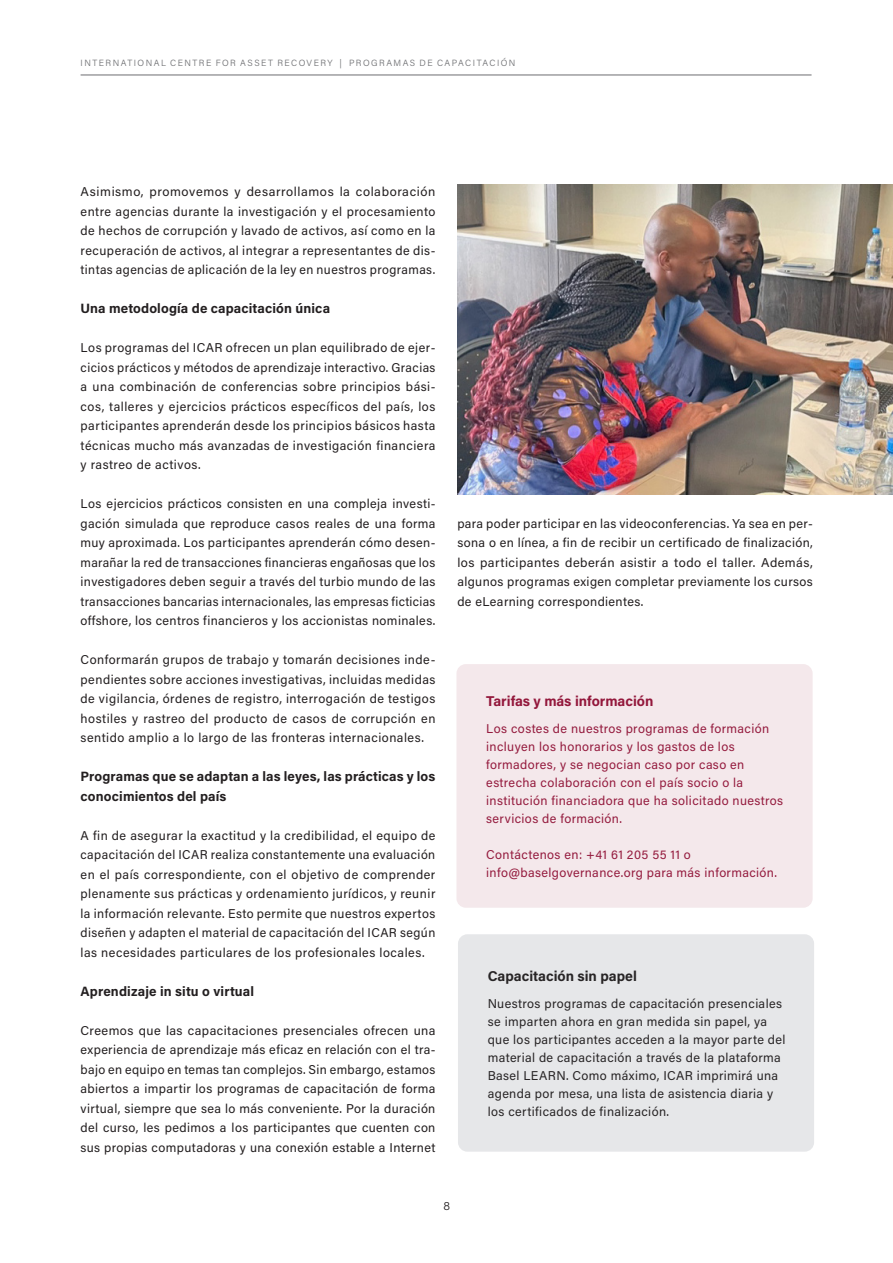
<style>
.page{position:relative;width:893px;height:1263px;background:#fff}
.page>*{position:absolute;margin:0;border:0;box-sizing:border-box;transform-origin:0 0}
._1___BODYCOPY_GENERAL{font:700 14.25px "Acumin Pro";letter-spacing:-.005em;color:#93173b}
._1___BODYCOPY_GENERAL-2{font:700 14.25px "Acumin Pro";color:#282526}
.TB___Body_bold{font:700 13.5px/19.5px "Acumin Pro";letter-spacing:.01em;color:#231f20}
.TB___Body_General{font:12.75px/19.5px "Acumin Pro";letter-spacing:.035em;color:#231f20;text-align:justify}
._1___BODYCOPY_GENERAL-3{font:12.75px/18px "Acumin Pro";letter-spacing:.03em;color:#951c3f}
._1___BODYCOPY_GENERAL-4{font:12.75px/18px "Acumin Pro";letter-spacing:.03em;color:#282526}
.t1{font:300 12px "Acumin Pro";color:#231f20}
.t2{font:300 9px "Acumin Pro";letter-spacing:.165em;color:#6c6d70}
</style>
<div class="page">
<hr style="left:81px;top:75px;width:730px;height:1px;background:#6c6d70">
<div style="left:458px;top:934px;width:356px;height:218px;background:#e6e7e9;border-radius:9px"></div>
<img style="left:458px;top:185px;width:435px;height:310px">
<div style="left:456px;top:664px;width:357px;height:244px;background:#f4e8eb;border-radius:9px"></div>
<p class="t2" style="left:81px;top:57px;width:436px">INTERNATIONAL CENTRE FOR ASSET RECOVERY | PROGRAMAS DE CAPACITACIÓN</p>
<p class="TB___Body_General" style="left:81px;top:181px;width:356px">Asimismo, promovemos y desarrollamos la colaboración entre agencias durante la investigación y el procesamiento de hechos de corrupción y lavado de activos, así como en la recuperación de activos, al integrar a representantes de dis&shy;tintas agencias de aplicación de la ley en nuestros programas.</p>
<p class="TB___Body_bold" style="left:81px;top:298px;width:251px">Una metodología de capacitación única</p>
<p class="TB___Body_General" style="left:81px;top:337px;width:356px">Los programas del ICAR ofrecen un plan equilibrado de ejer&shy;cicios prácticos y métodos de aprendizaje interactivo. Gracias a una combinación de conferencias sobre principios bási&shy;cos, talleres y ejercicios prácticos específicos del país, los participantes aprenderán desde los principios básicos hasta técnicas mucho más avanzadas de investigación financiera y rastreo de activos.</p>
<p class="TB___Body_General" style="left:81px;top:493px;width:356px">Los ejercicios prácticos consisten en una compleja investi&shy;gación simulada que reproduce casos reales de una forma muy aproximada. Los participantes aprenderán cómo desen&shy;marañar la red de transacciones financieras engañosas que los investigadores deben seguir a través del turbio mundo de las transacciones bancarias internacionales, las empresas ficticias offshore, los centros financieros y los accionistas nominales.</p>
<p class="TB___Body_General" style="left:81px;top:649px;width:356px">Conformarán grupos de trabajo y tomarán decisiones inde&shy;pendientes sobre acciones investigativas, incluidas medidas de vigilancia, órdenes de registro, interrogación de testigos hostiles y rastreo del producto de casos de corrupción en sentido amplio a lo largo de las fronteras internacionales.</p>
<p class="TB___Body_bold" style="left:81px;top:766px;width:356px">Programas que se adaptan a las leyes, las prácticas y los conocimientos del país</p>
<p class="TB___Body_General" style="left:81px;top:825px;width:356px">A fin de asegurar la exactitud y la credibilidad, el equipo de capacitación del ICAR realiza constantemente una evaluación en el país correspondiente, con el objetivo de comprender plenamente sus prácticas y ordenamiento jurídicos, y reunir la información relevante. Esto permite que nuestros expertos diseñen y adapten el material de capacitación del ICAR según las necesidades particulares de los profesionales locales.</p>
<p class="TB___Body_bold" style="left:81px;top:980px;width:175px">Aprendizaje in situ o virtual</p>
<p class="TB___Body_General" style="left:81px;top:1020px;width:356px">Creemos que las capacitaciones presenciales ofrecen una experiencia de aprendizaje más eficaz en relación con el tra&shy;bajo en equipo en temas tan complejos. Sin embargo, estamos abiertos a impartir los programas de capacitación de forma virtual, siempre que sea lo más conveniente. Por la duración del curso, les pedimos a los participantes que cuenten con sus propias computadoras y una conexión estable a Internet</p>
<p class="TB___Body_General" style="left:457px;top:513px;width:357px">para poder participar en las videoconferencias. Ya sea en per&shy;sona o en línea, a fin de recibir un certificado de finalización, los participantes deberán asistir a todo el taller. Además, algunos programas exigen completar previamente los cursos de eLearning correspondientes.</p>
<p class="_1___BODYCOPY_GENERAL" style="left:486px;top:691px;width:169px">Tarifas y más información</p>
<p class="_1___BODYCOPY_GENERAL-3" style="left:486px;top:719px;width:298px">Los costes de nuestros programas de formación incluyen los honorarios y los gastos de los formadores, y se negocian caso por caso en estrecha colaboración con el país socio o la institución financiadora que ha solicitado nuestros servicios de formación.</p>
<p class="_1___BODYCOPY_GENERAL-3" style="left:486px;top:845px;width:292px">Contáctenos en: +41 61 205 55 11 o info@baselgovernance.org para más información.</p>
<p class="_1___BODYCOPY_GENERAL-2" style="left:488px;top:966px;width:151px">Capacitación sin papel</p>
<p class="_1___BODYCOPY_GENERAL-4" style="left:488px;top:994px;width:299px">Nuestros programas de capacitación presenciales se imparten ahora en gran medida sin papel, ya que los participantes acceden a la mayor parte del material de capacitación a través de la plataforma Basel LEARN. Como máximo, ICAR imprimirá una agenda por mesa, una lista de asistencia diaria y los certificados de finalización.</p>
<p class="t1" style="left:443px;top:1198px;width:8px">8</p>
</div>
